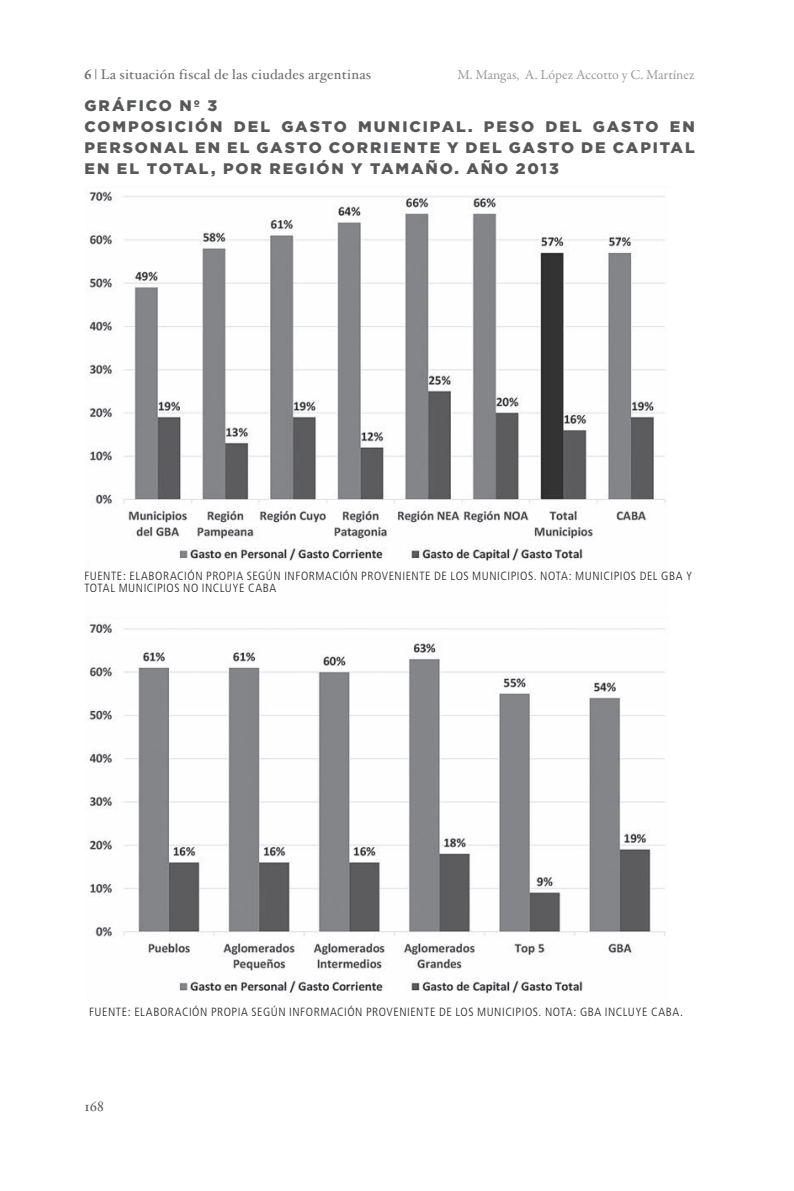
<style>
.page{position:relative;width:794px;height:1191px;background:#fff}
.page>*{position:absolute;margin:0;border:0;box-sizing:border-box;transform-origin:0 0}
.t1{font:900 15.22px/21px "Gotham";letter-spacing:.12em;color:#57585a}
.t2{font:14px "Hoefler Text";letter-spacing:.02em;color:#6c6d70}
.t3{font:14px "Garamond Premr Pro";color:#6c6d70}
.t4{font:14px "Hoefler Text";color:#57585a}
.t5{font:300 condensed 11.9px/12.2px "Frutiger";letter-spacing:.045em;color:#231f20}
.s1{font-family:"Garamond Premr Pro";font-weight:700}
</style>
<div class="page">
<img style="left:87px;top:191px;width:579px;height:805px">
<p class="t2" style="left:84px;top:66px;width:288px"><span class="s1">6</span> | La situación fiscal de las ciudades argentinas</p>
<p class="t3" style="left:457px;top:67px;width:239px">M. Mangas, A. López Accotto y C. Martínez</p>
<p class="t1" style="left:84px;top:94px;width:612px">GRÁFICO Nº 3<br>COMPOSICIÓN DEL GASTO MUNICIPAL. PESO DEL GASTO EN PERSONAL EN EL GASTO CORRIENTE Y DEL GASTO DE CAPITAL EN EL TOTAL, POR REGIÓN Y TAMAÑO. AÑO 2013</p>
<p class="t5" style="left:84px;top:570px;width:609px">FUENTE: ELABORACIÓN PROPIA SEGÚN INFORMACIÓN PROVENIENTE DE LOS MUNICIPIOS. NOTA: MUNICIPIOS DEL GBA Y<br>TOTAL MUNICIPIOS NO INCLUYE CABA</p>
<p class="t5" style="left:89px;top:1005px;width:595px">FUENTE: ELABORACIÓN PROPIA SEGÚN INFORMACIÓN PROVENIENTE DE LOS MUNICIPIOS. NOTA: GBA INCLUYE CABA.</p>
<p class="t4" style="left:84px;top:1098px;width:21px">168</p>
</div>
